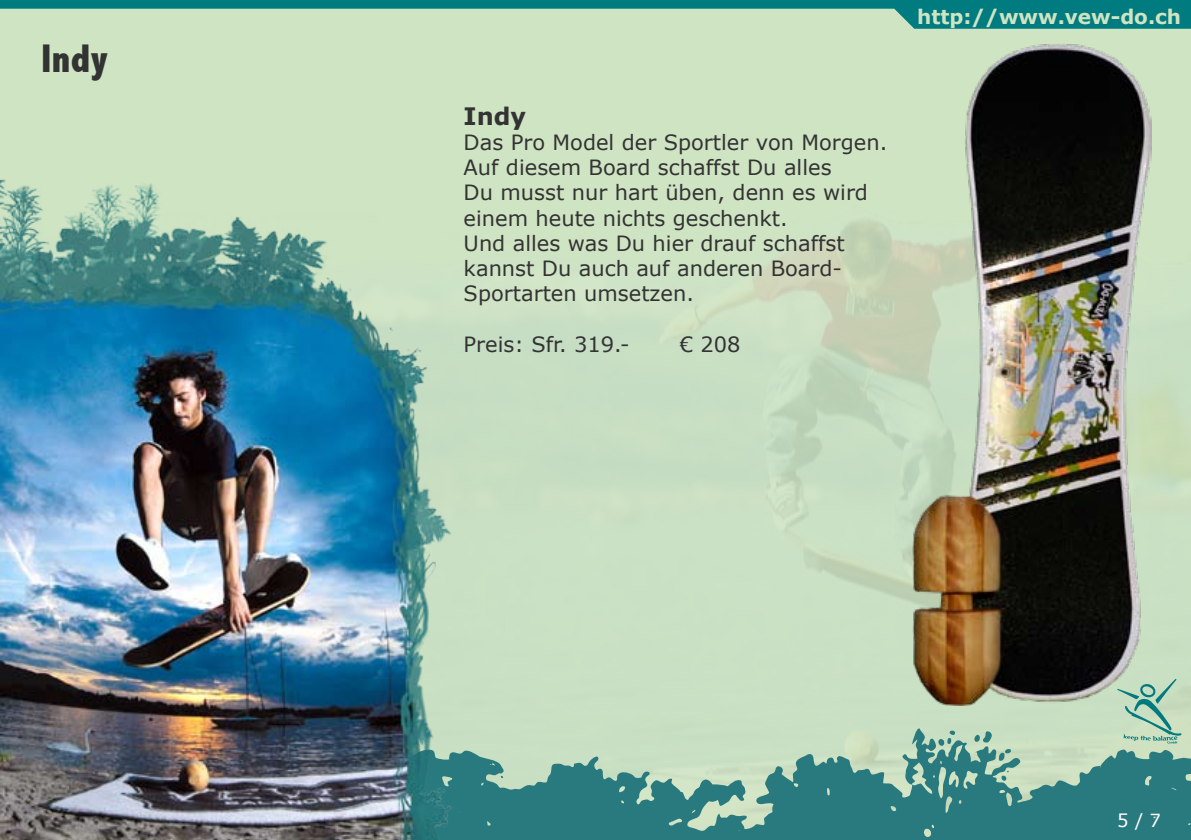
<style>
.page{position:relative;width:1191px;height:840px;background:#fff}
.page>*{position:absolute;margin:0;border:0;box-sizing:border-box;transform-origin:0 0}
.t1{font:800 condensed 40px "Abadi";color:#333}
.t2{font:700 24px "Verdana";color:#333}
.t3{font:21px/25.2px "Verdana";color:#333}
.t4{font:700 20px "Verdana";color:#cfe4c3}
.t5{font:18px "Verdana";color:#fff}
</style>
<div class="page">
<div style="left:0;top:0;width:1191px;height:839px;background:#cfe4c3"></div>
<svg style="left:518px;top:728px;width:673px;height:111px;fill:#297a7e"></svg>
<svg style="left:1000px;top:770px;width:8px;height:10px"></svg>
<svg style="left:973px;top:729px;width:40px;height:32px"></svg>
<svg style="left:937px;top:730px;width:18px;height:17px"></svg>
<svg style="left:1117px;top:678px;width:64px;height:65px"></svg>
<svg style="left:0;top:0;width:1191px;height:29px"></svg>
<img style="left:912px;top:44px;width:239px;height:661px">
<img style="left:0;top:179px;width:518px;height:660px">
<h1 class="t1" style="left:41px;top:35px;width:68px">Indy</h1>
<p class="t2" style="left:463px;top:101px;width:64px">Indy</p>
<p class="t3" style="left:463px;top:129px;width:425px">Das Pro Model der Sportler von Morgen.<br>Auf diesem Board schaffst Du alles<br>Du musst nur hart üben, denn es wird einem heute nichts geschenkt.<br>Und alles was Du hier drauf schaffst kannst Du auch auf anderen Board-<br>Sportarten umsetzen.</p>
<p class="t3" style="left:463px;top:331px;width:168px">Preis: Sfr. 319.-</p>
<p class="t3" style="left:679px;top:331px;width:62px">€ 208</p>
<p class="t4" style="left:917px;top:4px;width:265px">http://www.vew-do.ch</p>
<p class="t5" style="left:1135px;top:808px;width:27px">/ 7</p>
</div>
